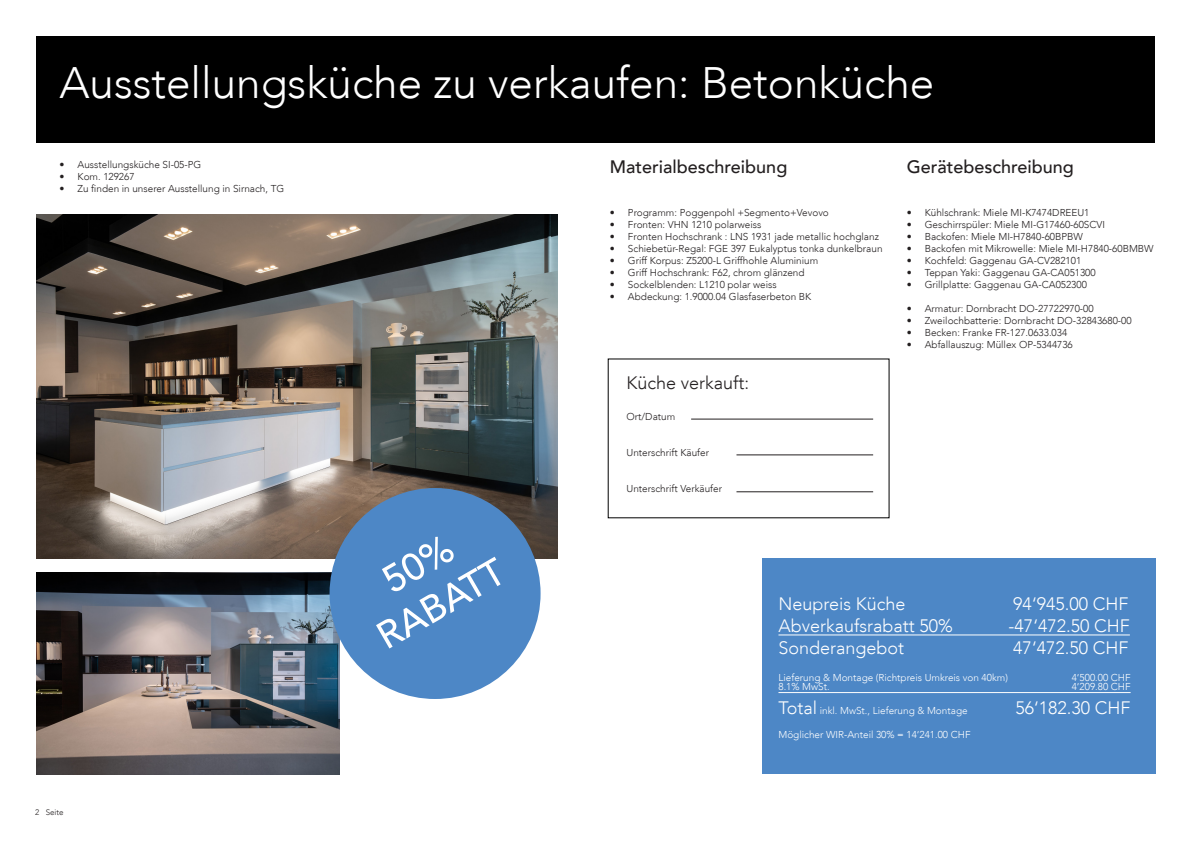
<style>
.page{position:relative;width:1191px;height:842px;background:#fff}
.page>*{position:absolute;margin:0;border:0;box-sizing:border-box;transform-origin:0 0}
.t1{font:300 44px "Avenir LT";color:#fff}
.t2{font:500 38px/45.6px "Avenir LT";color:#fff;text-align:center}
.Absatzformat_1{font:300 18px "Avenir LT";color:#fff}
.Absatzformat_1-2{font:500 18px "Avenir LT";color:#231f20}
.Absatzformat_4{font:300 18px "Avenir LT";color:#fff}
.Absatzformat_1-3{font:300 18px "Avenir LT";color:#231f20}
.Absatzformat_6{font:300 10px "Avenir LT";color:#231f20}
.Absatzformat_1-4{font:300 10px "Avenir LT";color:#fff}
.t3{font:300 8px "Avenir LT";color:#231f20}
.s1{font-size:18px}
</style>
<div class="page">
<div style="left:36px;top:36px;width:1119px;height:106px;background:#000"></div>
<img style="left:36px;top:215px;width:522px;height:343px">
<img style="left:36px;top:572px;width:303px;height:202px">
<hr style="left:691px;top:419px;width:182px;height:1px;background:#231f20">
<hr style="left:736px;top:455px;width:137px;height:1px;background:#231f20">
<hr style="left:736px;top:492px;width:137px;height:1px;background:#231f20">
<div style="left:329px;top:488px;width:211px;height:211px;background:#4d87c6;border-radius:50%"></div>
<div style="left:762px;top:558px;width:394px;height:216px;background:#4d87c6"></div>
<hr style="left:778px;top:635px;width:351px;height:1px;background:#fff">
<hr style="left:778px;top:692px;width:352px;height:1px;background:#fff">
<p class="t1" style="left:59px;top:57px;width:876px">Ausstellungsküche zu verkaufen: Betonküche</p>
<p class="Absatzformat_6" style="left:60px;top:159px;width:143px">• Ausstellungsküche SI-05-PG</p>
<p class="Absatzformat_6" style="left:60px;top:171px;width:76px">• Kom. 129267</p>
<p class="Absatzformat_6" style="left:60px;top:183px;width:226px">• Zu finden in unserer Ausstellung in Sirnach, TG</p>
<p class="t3" style="left:35px;top:808px;width:30px">2 Seite</p>
<p class="t2" style="left:346px;top:580px;width:142px;rotate:-30deg">50%<br>RABATT</p>
<p class="Absatzformat_1-2" style="left:610px;top:156px;width:179px">Materialbeschreibung</p>
<p class="Absatzformat_6" style="left:610px;top:207px;width:220px">• Programm: Poggenpohl +Segmento+Vevovo</p>
<p class="Absatzformat_6" style="left:610px;top:219px;width:153px">• Fronten: VHN 1210 polarweiss</p>
<p class="Absatzformat_6" style="left:610px;top:231px;width:270px">• Fronten Hochschrank : LNS 1931 jade metallic hochglanz</p>
<p class="Absatzformat_6" style="left:610px;top:243px;width:274px">• Schiebetür-Regal: FGE 397 Eukalyptus tonka dunkelbraun</p>
<p class="Absatzformat_6" style="left:610px;top:255px;width:210px">• Griff Korpus: Z5200-L Griffhohle Aluminium</p>
<p class="Absatzformat_6" style="left:610px;top:267px;width:196px">• Griff Hochschrank: F62, chrom glänzend</p>
<p class="Absatzformat_6" style="left:610px;top:279px;width:168px">• Sockelblenden: L1210 polar weiss</p>
<p class="Absatzformat_6" style="left:610px;top:291px;width:203px">• Abdeckung: 1.9000.04 Glasfaserbeton BK</p>
<p class="Absatzformat_1-3" style="left:626px;top:372px;width:124px">Küche verkauft:</p>
<p class="Absatzformat_6" style="left:626px;top:411px;width:50px">Ort/Datum</p>
<p class="Absatzformat_6" style="left:626px;top:447px;width:84px">Unterschrift Käufer</p>
<p class="Absatzformat_6" style="left:626px;top:483px;width:97px">Unterschrift Verkäufer</p>
<p class="Absatzformat_1-2" style="left:906px;top:156px;width:169px">Gerätebeschreibung</p>
<p class="Absatzformat_6" style="left:906px;top:207px;width:184px">• Kühlschrank: Miele MI-K7474DREEU1</p>
<p class="Absatzformat_6" style="left:906px;top:219px;width:200px">• Geschirrspüler: Miele MI-G17460-60SCVI</p>
<p class="Absatzformat_6" style="left:906px;top:231px;width:178px">• Backofen: Miele MI-H7840-60BPBW</p>
<p class="Absatzformat_6" style="left:906px;top:243px;width:248px">• Backofen mit Mikrowelle: Miele MI-H7840-60BMBW</p>
<p class="Absatzformat_6" style="left:906px;top:255px;width:176px">• Kochfeld: Gaggenau GA-CV282101</p>
<p class="Absatzformat_6" style="left:906px;top:267px;width:190px">• Teppan Yaki: Gaggenau GA-CA051300</p>
<p class="Absatzformat_6" style="left:906px;top:279px;width:182px">• Grillplatte: Gaggenau GA-CA052300</p>
<p class="Absatzformat_6" style="left:906px;top:303px;width:188px">• Armatur: Dornbracht DO-27722970-00</p>
<p class="Absatzformat_6" style="left:906px;top:315px;width:226px">• Zweilochbatterie: Dornbracht DO-32843680-00</p>
<p class="Absatzformat_6" style="left:906px;top:327px;width:162px">• Becken: Franke FR-127.0633.034</p>
<p class="Absatzformat_6" style="left:906px;top:339px;width:168px">• Abfallauszug: Müllex OP-5344736</p>
<p class="Absatzformat_1" style="left:778px;top:594px;width:129px">Neupreis Küche</p>
<p class="Absatzformat_1" style="left:1013px;top:594px;width:117px">94‘945.00 CHF</p>
<p class="Absatzformat_4" style="left:778px;top:615px;width:176px">Abverkaufsrabatt 50%</p>
<p class="Absatzformat_4" style="left:1008px;top:615px;width:123px">-47‘472.50 CHF</p>
<p class="Absatzformat_1" style="left:778px;top:637px;width:127px">Sonderangebot</p>
<p class="Absatzformat_1" style="left:1013px;top:637px;width:117px">47‘472.50 CHF</p>
<p class="Absatzformat_1-4" style="left:778px;top:671px;width:231px">Lieferung &amp; Montage (Richtpreis Umkreis von 40km)</p>
<p class="Absatzformat_1-4" style="left:1071px;top:671px;width:60px">4‘500.00 CHF</p>
<p class="Absatzformat_1-4" style="left:778px;top:680px;width:53px">8.1% MwSt.</p>
<p class="Absatzformat_1-4" style="left:1071px;top:680px;width:60px">4‘209.80 CHF</p>
<p class="Absatzformat_1-4" style="left:778px;top:705px;width:191px"><span class="s1">Total</span> inkl. MwSt., Lieferung &amp; Montage</p>
<p class="Absatzformat_1" style="left:1015px;top:697px;width:117px">56‘182.30 CHF</p>
<p class="Absatzformat_1-4" style="left:778px;top:729px;width:194px">Möglicher WIR-Anteil 30% = 14‘241.00 CHF</p>
</div>
